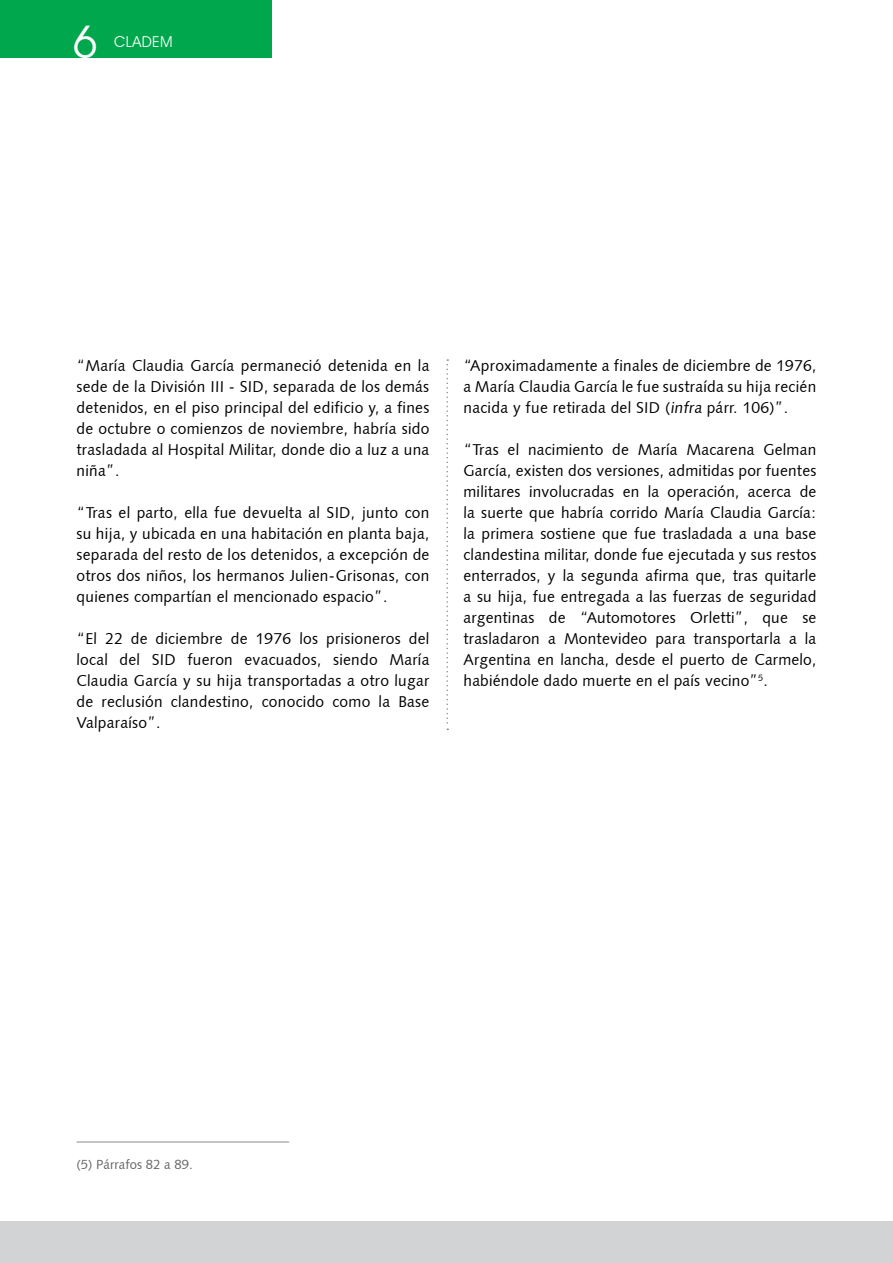
<style>
.page{position:relative;width:893px;height:1263px;background:#fff}
.page>*{position:absolute;margin:0;border:0;box-sizing:border-box;transform-origin:0 0}
.t1{font:45px "Avant Garde IT Cby BT";color:#fff}
.t2{font:15.75px/21px "Humanist 531 BT Roman A";letter-spacing:.015em;color:#000;text-align:justify}
.t3{font:15px "Avant Garde IT Cby BT";letter-spacing:.03em;color:#fff}
.t4{font:13.2px "Humanist 531 BT Roman A";color:#636466}
</style>
<div class="page">
<div style="left:0;top:0;width:272px;height:58px;background:#00a74c"></div>
<div style="left:0;top:1221px;width:893px;height:42px;background:#d1d3d4"></div>
<svg style="left:446px;top:359px;width:2px;height:371px"></svg>
<hr style="left:77px;top:1141px;width:212px;height:1px;background:#8a8c8e">
<h1 class="t1" style="left:73px;top:15px;width:27px">6</h1>
<p class="t3" style="left:114px;top:33px;width:60px">CLADEM</p>
<p class="t2" style="left:77px;top:355px;width:354px">“María Claudia García permaneció detenida en la sede de la División III - SID, separada de los demás detenidos, en el piso principal del edificio y, a fines de octubre o comienzos de noviembre, habría sido trasladada al Hospital Militar, donde dio a luz a una niña”.</p>
<p class="t2" style="left:77px;top:502px;width:354px">“Tras el parto, ella fue devuelta al SID, junto con su hija, y ubicada en una habitación en planta baja, separada del resto de los detenidos, a excepción de otros dos niños, los hermanos Julien-Grisonas, con quienes compartían el mencionado espacio”.</p>
<p class="t2" style="left:77px;top:628px;width:354px">“El 22 de diciembre de 1976 los prisioneros del local del SID fueron evacuados, siendo María Claudia García y su hija transportadas a otro lugar de reclusión clandestino, conocido como la Base Valparaíso”.</p>
<p class="t2" style="left:463px;top:355px;width:354px">“Aproximadamente a finales de diciembre de 1976, a María Claudia García le fue sustraída su hija recién nacida y fue retirada del SID (infra párr. 106)”.</p>
<p class="t2" style="left:463px;top:439px;width:354px">“Tras el nacimiento de María Macarena Gelman García, existen dos versiones, admitidas por fuentes militares involucradas en la operación, acerca de la suerte que habría corrido María Claudia García: la primera sostiene que fue trasladada a una base clandestina militar, donde fue ejecutada y sus restos enterrados, y la segunda afirma que, tras quitarle a su hija, fue entregada a las fuerzas de seguridad argentinas de “Automotores Orletti”, que se trasladaron a Montevideo para transportarla a la Argentina en lancha, desde el puerto de Carmelo, habiéndole dado muerte en el país vecino”<sup>5</sup>.</p>
<p class="t4" style="left:77px;top:1156px;width:118px">(5) Párrafos 82 a 89.</p>
</div>
